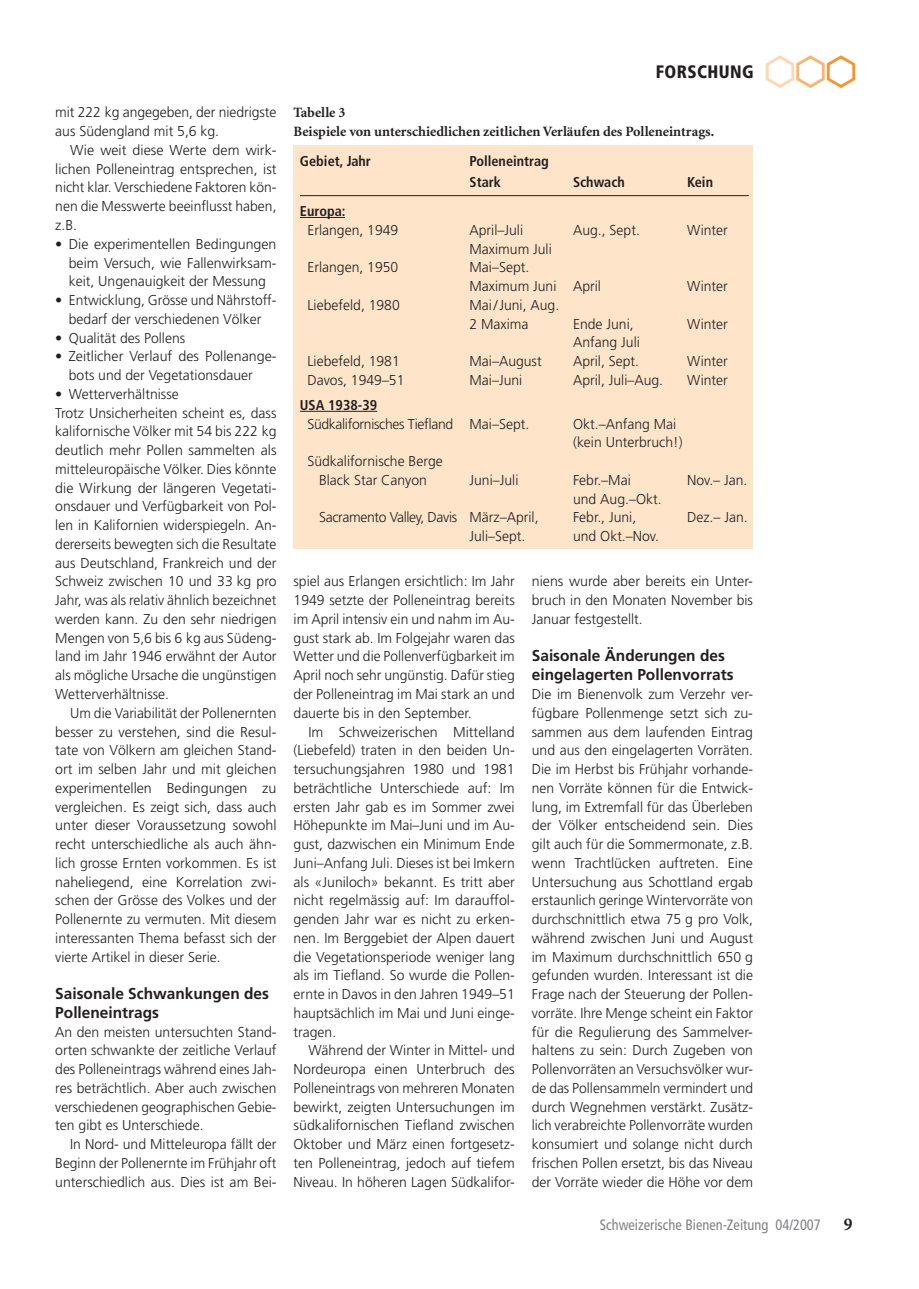
<style>
.page{position:relative;width:919px;height:1289px;background:#fff}
.page>*{position:absolute;margin:0;border:0;box-sizing:border-box;transform-origin:0 0}
.t1{font:900 condensed 18px "Frutiger";letter-spacing:.025em;color:#231f20;scale:.96 1}
.t2{font:700 15.75px/18.8px "Frutiger";color:#231f20}
.t3{font:condensed 15px "Frutiger";color:#808285;scale:.96 1}
.t4{font:300 14.25px/18.8px "Frutiger";color:#231f20;text-align:justify}
.t5{font:700 14.25px/18.8px "Minion";color:#231f20}
.t6{font:300 14.25px "Frutiger";letter-spacing:-.025em;color:#231f20}
.t7{font:700 condensed 14.25px/20.7px "Frutiger";color:#231f20;text-align:center}
</style>
<div class="page">
<svg style="left:765px;top:55px;width:91px;height:33px"></svg>
<div style="left:293px;top:145px;width:460px;height:404px;background:#fee4c9"></div>
<hr style="left:300px;top:195px;width:448px;height:1px;background:#231f20">
<hr style="left:300px;top:217px;width:45px;height:1px;background:#231f20">
<hr style="left:300px;top:411px;width:77px;height:1px;background:#231f20">
<p class="t4" style="left:55px;top:103px;width:223px">mit 222 kg angegeben, der niedrigste aus Südengland mit 5,6 kg.</p>
<p class="t4" style="left:55px;top:141px;width:223px;text-indent:15px">Wie weit diese Werte dem wirk&shy;lichen Polleneintrag entsprechen, ist nicht klar. Verschiedene Faktoren kön&shy;nen die Messwerte beeinflusst haben, z.B.</p>
<p class="t4" style="left:69px;top:235px;width:209px;text-indent:-14px">• Die experimentellen Bedingungen beim Versuch, wie Fallenwirksam&shy;keit, Ungenauigkeit der Messung</p>
<p class="t4" style="left:55px;top:291px;width:223px;text-align:center">• Entwicklung, Grösse und Nährstoff&shy;bedarf der verschiedenen Völker</p>
<p class="t4" style="left:55px;top:328px;width:131px">• Qualität des Pollens</p>
<p class="t4" style="left:69px;top:347px;width:209px;text-indent:-14px">• Zeitlicher Verlauf des Pollenange&shy;bots und der Vegetationsdauer</p>
<p class="t4" style="left:55px;top:385px;width:223px;text-align:left">• Wetterverhältnisse<br>Trotz Unsicherheiten scheint es, dass kalifornische Völker mit 54 bis 222 kg deutlich mehr Pollen sammelten als mitteleuropäische Völker. Dies könnte die Wirkung der längeren Vegetati&shy;onsdauer und Verfügbarkeit von Pol&shy;len in Kalifornien widerspiegeln. An&shy;dererseits bewegten sich die Resultate aus Deutschland, Frankreich und der Schweiz zwischen 10 und 33 kg pro Jahr, was als relativ ähnlich bezeichnet werden kann. Zu den sehr niedrigen Mengen von 5,6 bis 6 kg aus Südeng&shy;land im Jahr 1946 erwähnt der Autor als mögliche Ursache die ungünstigen Wetterverhältnisse.</p>
<p class="t4" style="left:55px;top:703px;width:223px;text-indent:15px">Um die Variabilität der Pollenernten besser zu verstehen, sind die Resul&shy;tate von Völkern am gleichen Stand&shy;ort im selben Jahr und mit gleichen experimentellen Bedingungen zu vergleichen. Es zeigt sich, dass auch unter dieser Voraussetzung sowohl recht unterschiedliche als auch ähn&shy;lich grosse Ernten vorkommen. Es ist naheliegend, eine Korrelation zwi&shy;schen der Grösse des Volkes und der Pollenernte zu vermuten. Mit diesem interessanten Thema befasst sich der vierte Artikel in dieser Serie.</p>
<p class="t2" style="left:55px;top:984px;width:215px">Saisonale Schwankungen des<br>Polleneintrags</p>
<p class="t4" style="left:55px;top:1022px;width:223px">An den meisten untersuchten Stand&shy;orten schwankte der zeitliche Verlauf des Polleneintrags während eines Jah&shy;res beträchtlich. Aber auch zwischen verschiedenen geographischen Gebie&shy;ten gibt es Unterschiede.</p>
<p class="t4" style="left:55px;top:1135px;width:223px;text-indent:15px">In Nord- und Mitteleuropa fällt der Beginn der Pollenernte im Frühjahr oft unterschiedlich aus. Dies ist am Bei-</p>
<p class="t1" style="left:655px;top:61px;width:103px">FORSCHUNG</p>
<p class="t5" style="left:293px;top:103px;width:422px">Tabelle 3<br>Beispiele von unterschiedlichen zeitlichen Verläufen des Polleneintrags.</p>
<p class="t7" style="left:300px;top:151px;width:72px">Gebiet, Jahr</p>
<p class="t7" style="left:469px;top:151px;width:81px">Polleneintrag tark S</p>
<p class="t7" style="left:580px;top:171px;width:81px">chwach K</p>
<p class="t7" style="left:694px;top:171px;width:20px">ein</p>
<p class="t7" style="left:300px;top:201px;width:47px">Europa:</p>
<p class="t4" style="left:300px;top:221px;width:140px">Erlangen, 1949 A</p>
<p class="t4" style="left:479px;top:221px;width:75px">pril–Juli A</p>
<p class="t4" style="left:582px;top:221px;width:59px">ug., Sept.</p>
<p class="t4" style="left:687px;top:221px;width:42px">Winter</p>
<p class="t4" style="left:469px;top:239px;width:84px">Maximum Juli</p>
<p class="t4" style="left:300px;top:258px;width:100px">Erlangen, 1950</p>
<p class="t4" style="left:469px;top:258px;width:133px">Mai–Sept.<br>Maximum Juni April</p>
<p class="t4" style="left:687px;top:277px;width:42px">Winter</p>
<p class="t4" style="left:300px;top:296px;width:101px">Liebefeld, 1980</p>
<p class="t4" style="left:469px;top:296px;width:91px">Mai/Juni, Aug.<br>2 Maxima E</p>
<p class="t4" style="left:580px;top:314px;width:55px">nde Juni,</p>
<p class="t4" style="left:687px;top:314px;width:42px">Winter</p>
<p class="t4" style="left:582px;top:333px;width:59px">nfang Juli</p>
<p class="t4" style="left:300px;top:352px;width:101px">Liebefeld, 1981</p>
<p class="t4" style="left:469px;top:352px;width:94px">Mai–August A</p>
<p class="t4" style="left:582px;top:352px;width:58px">pril, Sept.</p>
<p class="t4" style="left:687px;top:352px;width:42px">Winter</p>
<p class="t4" style="left:307px;top:371px;width:99px">Davos, 1949–51</p>
<p class="t4" style="left:469px;top:371px;width:84px">Mai–Juni A</p>
<p class="t4" style="left:582px;top:371px;width:82px">pril, Juli–Aug.</p>
<p class="t4" style="left:687px;top:371px;width:42px">Winter</p>
<p class="t7" style="left:300px;top:394px;width:79px">USA 1938-39</p>
<p class="t6" style="left:307px;top:415px;width:250px">Südkalifornisches Tiefland Mai–Sept. O</p>
<p class="t4" style="left:573px;top:414px;width:111px;text-align:center">kt.–Anfang Mai (kein Unterbruch!)</p>
<p class="t4" style="left:307px;top:452px;width:137px;text-align:center">Südkalifornische Berge<br>Black Star Canyon</p>
<p class="t4" style="left:469px;top:471px;width:50px">Juni–Juli</p>
<p class="t4" style="left:573px;top:471px;width:91px">Febr.–Mai N</p>
<p class="t4" style="left:696px;top:471px;width:52px">ov.– Jan.</p>
<p class="t4" style="left:573px;top:489px;width:90px">und Aug.–Okt.</p>
<p class="t6" style="left:319px;top:509px;width:221px">Sacramento Valley, Davis März–April,</p>
<p class="t4" style="left:573px;top:508px;width:65px">Febr., Juni,</p>
<p class="t4" style="left:687px;top:508px;width:62px">Dez.– Jan.</p>
<p class="t4" style="left:469px;top:527px;width:57px">Juli–Sept.</p>
<p class="t4" style="left:573px;top:527px;width:87px">und Okt.–Nov.</p>
<p class="t4" style="left:293px;top:572px;width:223px">spiel aus Erlangen ersichtlich: Im Jahr 1949 setzte der Polleneintrag bereits im April intensiv ein und nahm im Au&shy;gust stark ab. Im Folgejahr waren das Wetter und die Pollenverfügbarkeit im April noch sehr ungünstig. Dafür stieg der Polleneintrag im Mai stark an und dauerte bis in den September.</p>
<p class="t4" style="left:293px;top:722px;width:223px;text-indent:15px">Im Schweizerischen Mittelland (Liebefeld) traten in den beiden Un&shy;tersuchungsjahren 1980 und 1981 beträchtliche Unterschiede auf: Im ersten Jahr gab es im Sommer zwei Höhepunkte im Mai–Juni und im Au&shy;gust, dazwischen ein Minimum Ende Juni–Anfang Juli. Dieses ist bei Imkern als «Juniloch» bekannt. Es tritt aber nicht regelmässig auf: Im darauffol&shy;genden Jahr war es nicht zu erken&shy;nen. Im Berggebiet der Alpen dauert die Vegetationsperiode weniger lang als im Tiefland. So wurde die Pollen&shy;ernte in Davos in den Jahren 1949–51 hauptsächlich im Mai und Juni einge&shy;tragen.</p>
<p class="t4" style="left:293px;top:1041px;width:223px;text-indent:15px">Während der Winter in Mittel- und Nordeuropa einen Unterbruch des Polleneintrags von mehreren Monaten bewirkt, zeigten Untersuchungen im südkalifornischen Tiefland zwischen Oktober und März einen fortgesetz&shy;ten Polleneintrag, jedoch auf tiefem Niveau. In höheren Lagen Südkalifor-</p>
<p class="t4" style="left:531px;top:572px;width:223px">niens wurde aber bereits ein Unter&shy;bruch in den Monaten November bis Januar festgestellt.</p>
<p class="t2" style="left:531px;top:646px;width:203px">Saisonale Änderungen des eingelagerten Pollenvorrats</p>
<p class="t4" style="left:531px;top:685px;width:223px">Die im Bienenvolk zum Verzehr ver&shy;fügbare Pollenmenge setzt sich zu&shy;sammen aus dem laufenden Eintrag und aus den eingelagerten Vorräten.<br>Die im Herbst bis Frühjahr vorhande&shy;nen Vorräte können für die Entwick&shy;lung, im Extremfall für das Überleben der Völker entscheidend sein. Dies gilt auch für die Sommermonate, z.B. wenn Trachtlücken auftreten. Eine Untersuchung aus Schottland ergab erstaunlich geringe Wintervorräte von durchschnittlich etwa 75 g pro Volk, während zwischen Juni und August im Maximum durchschnittlich 650 g gefunden wurden. Interessant ist die Frage nach der Steuerung der Pollen&shy;vorräte. Ihre Menge scheint ein Faktor für die Regulierung des Sammelver&shy;haltens zu sein: Durch Zugeben von Pollenvorräten an Versuchsvölker wur&shy;de das Pollensammeln vermindert und durch Wegnehmen verstärkt. Zusätz&shy;lich verabreichte Pollenvorräte wurden konsumiert und solange nicht durch frischen Pollen ersetzt, bis das Niveau der Vorräte wieder die Höhe vor dem</p>
<p class="t3" style="left:599px;top:1216px;width:232px">Schweizerische Bienen-Zeitung 04/2007</p>
</div>
